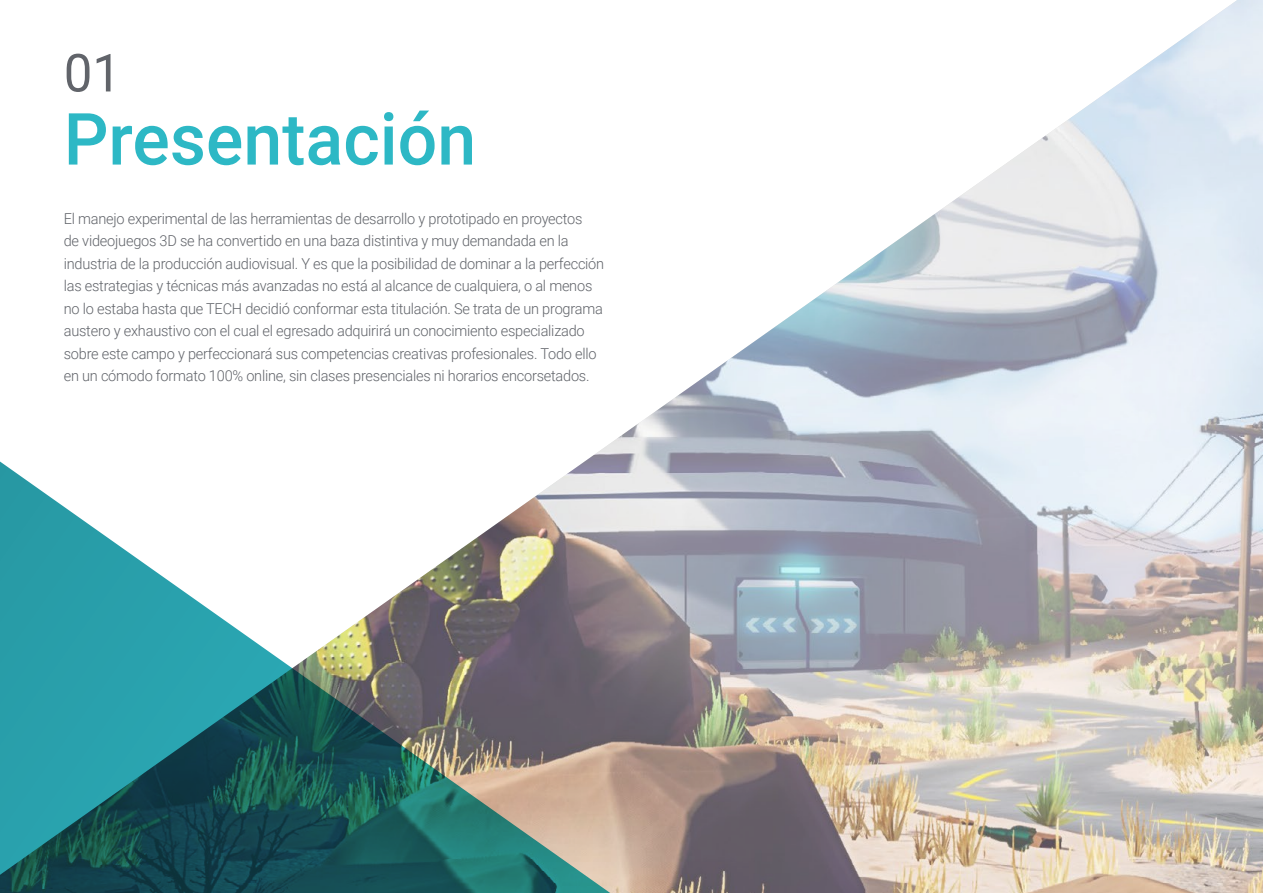
<style>
.page{position:relative;width:1263px;height:893px;background:#fff}
.page>*{position:absolute;margin:0;border:0;box-sizing:border-box;transform-origin:0 0}
.t1{font:500 72px "Roboto";color:#2db8c5}
.t2{font:52.5px "Roboto";color:#61646a}
.t3{font:300 15px/22.5px "Roboto";letter-spacing:-.015em;color:#61646a}
</style>
<div class="page">
<img style="left:607px;top:0;width:656px;height:893px">
<svg style="left:0;top:446px;width:640px;height:447px"></svg>
<h2 class="t2" style="left:64px;top:36px;width:59px">01</h2>
<h1 class="t1" style="left:64px;top:89px;width:414px">Presentación</h1>
<p class="t3" style="left:64px;top:207px;width:542px">El manejo experimental de las herramientas de desarrollo y prototipado en proyectos<br>de videojuegos 3D se ha convertido en una baza distintiva y muy demandada en la industria de la producción audiovisual. Y es que la posibilidad de dominar a la perfección las estrategias y técnicas más avanzadas no está al alcance de cualquiera, o al menos no lo estaba hasta que TECH decidió conformar esta titulación. Se trata de un programa austero y exhaustivo con el cual el egresado adquirirá un conocimiento especializado sobre este campo y perfeccionará sus competencias creativas profesionales. Todo ello en un cómodo formato 100% online, sin clases presenciales ni horarios encorsetados.</p>
</div>
